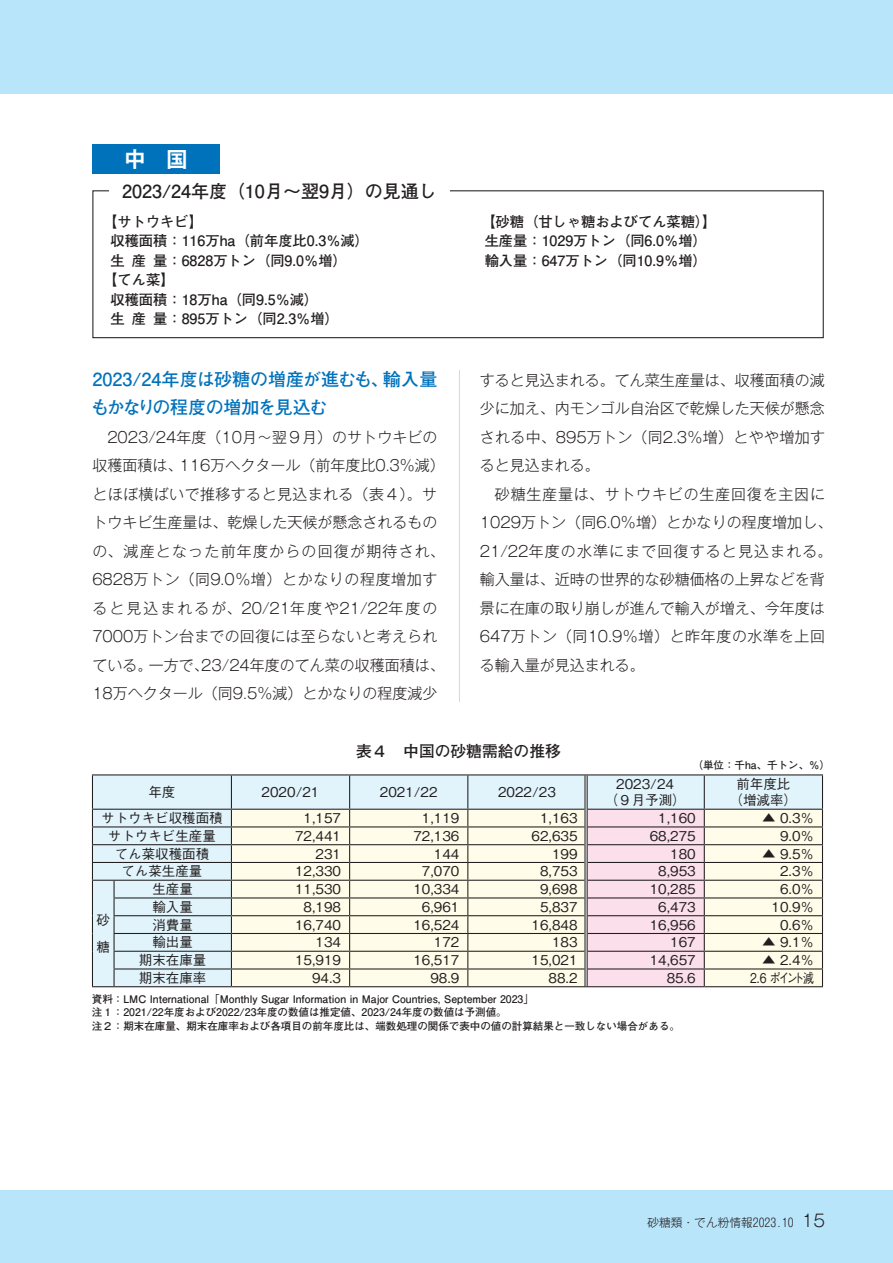
<style>
.page{position:relative;width:893px;height:1263px;background:#fff}
.page>*{position:absolute;margin:0;border:0;box-sizing:border-box;transform-origin:0 0}
.t1{font:700 21px "Koz Go Pr 6 N";color:#fff}
.t2{font:700 18px/28.5px "Futo Go B101 Pr 5";letter-spacing:-.005em;color:#0072bc}
.t3{font:700 18px "Futo Go B101 Pr 5";color:#231f20}
.t4{font:700 15.75px "Futo Go B101 Pr 5";color:#231f20}
.t5{font:300 15px/28.5px "Gothic MB101 Pr 5";color:#231f20;text-align:center}
.t6{font:700 14.25px/19.5px "Futo Go B101 Pr 5";color:#231f20}
.t7{font:500 13.5px/16.5px "Gothic BBB Pr 5";color:#231f20;text-align:center}
.t8{font:500 13.5px "Gothic BBB Pr 5";color:#231f20;scale:.8 1}
.t9{font:300 11.7px "Gothic MB101 Pr 5";color:#231f20}
.t10{font:700 10.5px/13.5px "Futo Go B101 Pr 5";color:#231f20}
.t11{font:700 10.5px "Futo Go B101 Pro";color:#231f20}
.s1{font-size:16.95px}
</style>
<div class="page">
<div style="left:0;top:1191px;width:893px;height:72px;background:#b9e5fa"></div>
<div style="left:0;top:0;width:893px;height:94px;background:#b9e5fa"></div>
<hr style="left:459px;top:144px;width:1px;height:1012px;background:#b9e5fa">
<div style="left:92px;top:136px;width:733px;height:234px;background:#fff"></div>
<div style="left:92px;top:145px;width:128px;height:29px;background:#0072bc"></div>
<div style="left:92px;top:190px;width:732px;height:148px;border:1px solid #231f20"></div>
<div style="left:109px;top:182px;width:341px;height:18px;background:#fff"></div>
<div style="left:92px;top:702px;width:733px;height:466px;background:#fff"></div>
<div style="left:93px;top:775px;width:729px;height:211px;background:#e1f4fc"></div>
<svg style="left:585px;top:775px;width:2px;height:34px"></svg>
<svg style="left:92px;top:774px;width:22px;height:1px"></svg>
<hr style="left:92px;top:775px;width:1px;height:34px;background:#231f20">
<hr style="left:114px;top:774px;width:117px;height:1px;background:#231f20">
<hr style="left:231px;top:774px;width:119px;height:1px;background:#231f20">
<hr style="left:231px;top:775px;width:1px;height:34px;background:#231f20">
<hr style="left:350px;top:774px;width:118px;height:1px;background:#231f20">
<hr style="left:349px;top:775px;width:1px;height:34px;background:#231f20">
<hr style="left:468px;top:774px;width:118px;height:1px;background:#231f20">
<hr style="left:586px;top:774px;width:118px;height:1px;background:#231f20">
<hr style="left:704px;top:774px;width:119px;height:1px;background:#231f20">
<hr style="left:114px;top:809px;width:117px;height:1px;background:#231f20">
<hr style="left:114px;top:826px;width:117px;height:1px;background:#231f20">
<hr style="left:114px;top:844px;width:117px;height:1px;background:#231f20">
<hr style="left:114px;top:862px;width:117px;height:1px;background:#231f20">
<hr style="left:114px;top:880px;width:117px;height:1px;background:#231f20">
<hr style="left:114px;top:897px;width:117px;height:1px;background:#231f20">
<hr style="left:114px;top:915px;width:117px;height:1px;background:#231f20">
<hr style="left:114px;top:933px;width:117px;height:1px;background:#231f20">
<hr style="left:114px;top:951px;width:117px;height:1px;background:#231f20">
<hr style="left:114px;top:968px;width:117px;height:1px;background:#231f20">
<svg style="left:92px;top:809px;width:23px;height:178px;background:#cddee5"></svg>
<hr style="left:114px;top:986px;width:117px;height:1px;background:#231f20">
<hr style="left:704px;top:775px;width:1px;height:34px;background:#231f20">
<hr style="left:822px;top:775px;width:1px;height:34px;background:#231f20">
<hr style="left:584px;top:775px;width:1px;height:34px;background:#231f20">
<hr style="left:587px;top:775px;width:1px;height:34px;background:#231f20">
<hr style="left:467px;top:775px;width:1px;height:34px;background:#231f20">
<svg style="left:231px;top:809px;width:592px;height:178px;background:#ede6da"></svg>
<h1 class="t1" style="left:125px;top:148px;width:64px">中　国</h1>
<p class="t3" style="left:122px;top:176px;width:316px">2023/24年度（10月～翌9月）の見通し</p>
<p class="t6" style="left:103px;top:211px;width:101px">【サトウキビ】</p>
<p class="t6" style="left:481px;top:211px;width:237px">【砂糖（甘しゃ糖およびてん菜糖）】</p>
<p class="t6" style="left:110px;top:230px;width:260px">収穫面積：116万ha（前年度比0.3％減）</p>
<p class="t6" style="left:485px;top:230px;width:224px">生産量：1029万トン（同6.0％増）</p>
<p class="t6" style="left:110px;top:250px;width:238px">生産量：6828万トン（同9.0％増）</p>
<p class="t6" style="left:485px;top:250px;width:224px">輸入量：647万トン（同10.9％増）</p>
<p class="t6" style="left:110px;top:269px;width:230px;text-indent:-7px">【てん菜】<br>収穫面積：18万ha（同9.5％減）<br>生産量：895万トン（同2.3％増）</p>
<p class="t2" style="left:91px;top:364px;width:348px">2023/24年度は砂糖の増産が進むも、輸入量もかなりの程度の増加を見込む</p>
<p class="t5" style="left:92px;top:422px;width:354px">2023/24年度（10月～翌９月）のサトウキビの<br>収穫面積は、116万へクタール（前年度比0.3％減）とほぼ横ばいで推移すると見込まれる（表４）。サトウキビ生産量は、乾燥した天候が懸念されるものの、減産となった前年度からの回復が期待され、<br>6828万トン（同9.0％増）とかなりの程度増加すると見込まれるが、20/21年度や21/22年度の<br>7000万トン台までの回復には至らないと考えられている。一方で、23/24年度のてん菜の収穫面積は、<br>18万ヘクタール（同9.5％減）とかなりの程度減少</p>
<p class="t5" style="left:480px;top:365px;width:347px;text-align:justify">すると見込まれる。てん菜生産量は、収穫面積の減少に加え、内モンゴル自治区で乾燥した天候が懸念される中、895万トン（同2.3％増）とやや増加すると見込まれる。</p>
<p class="t5" style="left:480px;top:479px;width:354px;text-align:left;text-indent:15px">砂糖生産量は、サトウキビの生産回復を主因に<br>1029万トン（同6.0％増）とかなりの程度増加し、<br>21/22年度の水準にまで回復すると見込まれる。輸入量は、近時の世界的な砂糖価格の上昇などを背景に在庫の取り崩しが進んで輸入が増え、今年度は<br>647万トン（同10.9％増）と昨年度の水準を上回る輸入量が見込まれる。</p>
<p class="t4" style="left:356px;top:738px;width:206px">表４　中国の砂糖需給の推移</p>
<p class="t11" style="left:692px;top:756px;width:139px">（単位：千ha、千トン、％）</p>
<p class="t7" style="left:148px;top:783px;width:28px">年度</p>
<p class="t7" style="left:262px;top:783px;width:59px">2020/21</p>
<p class="t7" style="left:380px;top:783px;width:59px">2021/22</p>
<p class="t7" style="left:498px;top:783px;width:59px">2022/23</p>
<p class="t7" style="left:605px;top:774px;width:82px">2023/24<br>（９月予測）</p>
<p class="t7" style="left:730px;top:774px;width:69px">前年度比（増減率）</p>
<p class="t7" style="left:101px;top:809px;width:123px">サトウキビ収穫面積</p>
<p class="t7" style="left:304px;top:809px;width:39px">1,157</p>
<p class="t7" style="left:422px;top:809px;width:39px">1,119</p>
<p class="t7" style="left:540px;top:809px;width:39px">1,163</p>
<p class="t7" style="left:658px;top:809px;width:39px">1,160</p>
<p class="t7" style="left:762px;top:809px;width:54px">▲ 0.3％</p>
<p class="t7" style="left:108px;top:826px;width:109px">サトウキビ生産量</p>
<p class="t7" style="left:295px;top:826px;width:48px">72,441</p>
<p class="t7" style="left:413px;top:826px;width:48px">72,136</p>
<p class="t7" style="left:532px;top:826px;width:48px">62,635</p>
<p class="t7" style="left:650px;top:826px;width:48px">68,275</p>
<p class="t7" style="left:780px;top:826px;width:36px">9.0％</p>
<p class="t7" style="left:115px;top:844px;width:96px">てん菜収穫面積</p>
<p class="t7" style="left:316px;top:844px;width:27px">231</p>
<p class="t7" style="left:434px;top:844px;width:27px">144</p>
<p class="t7" style="left:552px;top:844px;width:27px">199</p>
<p class="t7" style="left:670px;top:844px;width:27px">180</p>
<p class="t7" style="left:762px;top:844px;width:54px">▲ 9.5％</p>
<p class="t7" style="left:121px;top:862px;width:82px">てん菜生産量</p>
<p class="t7" style="left:295px;top:862px;width:48px">12,330</p>
<p class="t7" style="left:422px;top:862px;width:39px">7,070</p>
<p class="t7" style="left:540px;top:862px;width:39px">8,753</p>
<p class="t7" style="left:658px;top:862px;width:39px">8,953</p>
<p class="t7" style="left:780px;top:862px;width:36px">2.3％</p>
<p class="t7" style="left:97px;top:905px;width:15px;line-height:27px;text-align:left">砂糖</p>
<p class="t7" style="left:152px;top:880px;width:42px">生産量</p>
<p class="t7" style="left:295px;top:880px;width:48px">11,530</p>
<p class="t7" style="left:413px;top:880px;width:48px">10,334</p>
<p class="t7" style="left:540px;top:880px;width:39px">9,698</p>
<p class="t7" style="left:650px;top:880px;width:48px">10,285</p>
<p class="t7" style="left:780px;top:880px;width:36px">6.0％</p>
<p class="t7" style="left:152px;top:897px;width:42px">輸入量</p>
<p class="t7" style="left:304px;top:897px;width:39px">8,198</p>
<p class="t7" style="left:422px;top:897px;width:39px">6,961</p>
<p class="t7" style="left:540px;top:897px;width:39px">5,837</p>
<p class="t7" style="left:658px;top:897px;width:39px">6,473</p>
<p class="t7" style="left:771px;top:897px;width:44px">10.9％</p>
<p class="t7" style="left:152px;top:915px;width:42px">消費量</p>
<p class="t7" style="left:295px;top:915px;width:48px">16,740</p>
<p class="t7" style="left:413px;top:915px;width:48px">16,524</p>
<p class="t7" style="left:532px;top:915px;width:48px">16,848</p>
<p class="t7" style="left:650px;top:915px;width:48px">16,956</p>
<p class="t7" style="left:780px;top:915px;width:36px">0.6％</p>
<p class="t7" style="left:152px;top:933px;width:42px">輸出量</p>
<p class="t7" style="left:316px;top:933px;width:27px">134</p>
<p class="t7" style="left:434px;top:933px;width:27px">172</p>
<p class="t7" style="left:552px;top:933px;width:27px">183</p>
<p class="t7" style="left:670px;top:933px;width:27px">167</p>
<p class="t7" style="left:762px;top:933px;width:54px">▲ 9.1％</p>
<p class="t7" style="left:139px;top:951px;width:69px">期末在庫量</p>
<p class="t7" style="left:295px;top:951px;width:48px">15,919</p>
<p class="t7" style="left:413px;top:951px;width:48px">16,517</p>
<p class="t7" style="left:532px;top:951px;width:48px">15,021</p>
<p class="t7" style="left:650px;top:951px;width:48px">14,657</p>
<p class="t7" style="left:762px;top:951px;width:54px">▲ 2.4％</p>
<p class="t7" style="left:139px;top:968px;width:69px">期末在庫率</p>
<p class="t7" style="left:312px;top:968px;width:31px">94.3</p>
<p class="t7" style="left:430px;top:968px;width:31px">98.9</p>
<p class="t7" style="left:549px;top:968px;width:31px">88.2</p>
<p class="t7" style="left:667px;top:968px;width:31px">85.6</p>
<p class="t8" style="left:750px;top:967px;width:81px">2.6 ポイント減</p>
<p class="t10" style="left:92px;top:991px;width:589px">資料：LMC International「Monthly Sugar Information in Major Countries, September 2023」<br>注１：2021/22年度および2022/23年度の数値は推定値、2023/24年度の数値は予測値。<br>注２：期末在庫量、期末在庫率および各項目の前年度比は、端数処理の関係で表中の値の計算結果と一致しない場合がある。</p>
<p class="t9" style="left:647px;top:1212px;width:179px">砂糖類・でん粉情報2023.10 <span class="s1">15</span></p>
</div>
